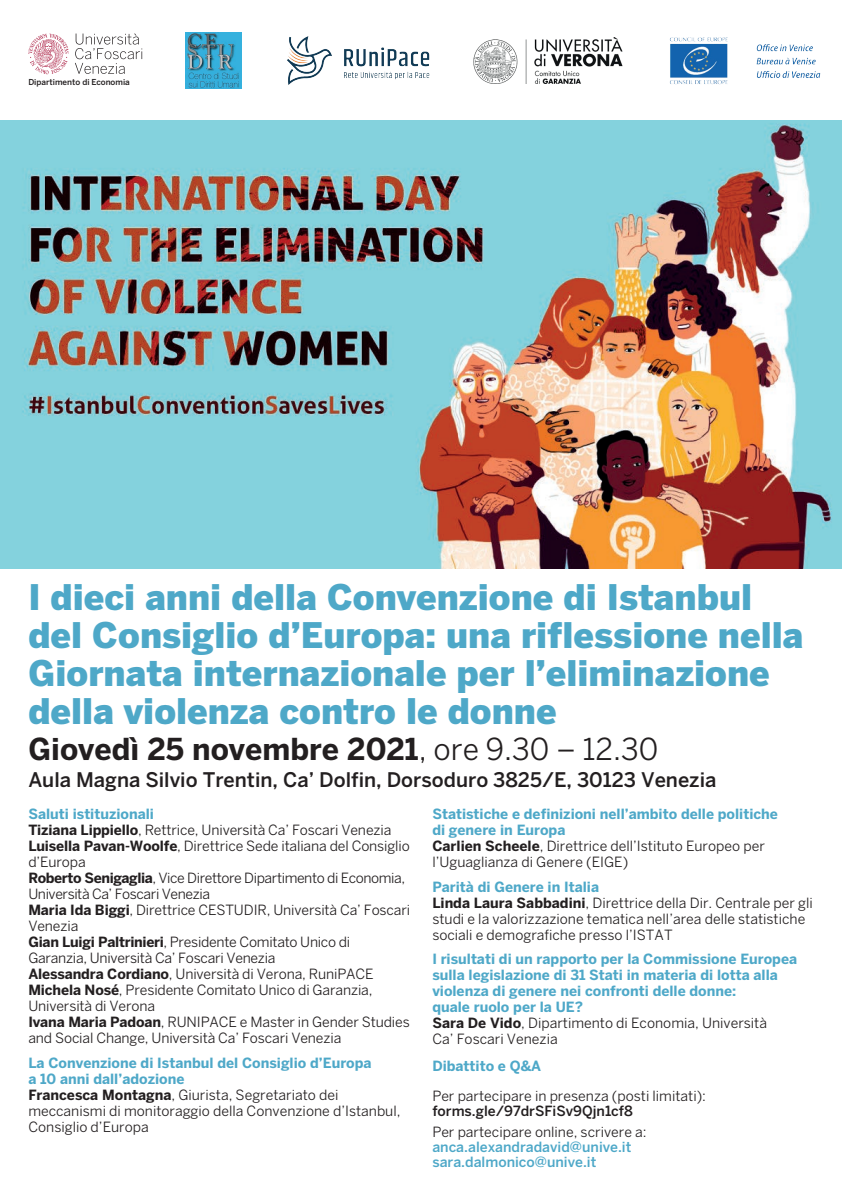
<style>
.page{position:relative;width:842px;height:1191px;background:#fff}
.page>*{position:absolute;margin:0;border:0;box-sizing:border-box;transform-origin:0 0}
.t1{font:900 35px/38px "Benton Sans";color:#4ea8c8}
.t2{font:700 30px "Benton Sans";color:#231f20}
.t3{font:500 20px "Benton Sans";color:#231f20}
.t4{font:14px/16px "Benton Sans";letter-spacing:-.01em;color:#231f20}
.t5{font:700 14px/16px "Benton Sans";color:#4ea8c8}
.t6{font:500 14px/15px "Benton Sans";color:#4ea8c8}
.t7{font:500 14px "Benton Sans";color:#231f20}
.t8{font:500 8.2px "Benton Sans";color:#231f20}
.s1{font-weight:400}
.s2{font-weight:700;color:#4ea8c8}
.s3{font-weight:700}
.s4{color:#231f20}
.s5{font-weight:400;color:#231f20}
</style>
<div class="page">
<img style="left:186px;top:32px;width:56px;height:56px">
<img style="left:474px;top:37px;width:149px;height:46px">
<img style="left:287px;top:36px;width:143px;height:49px">
<svg style="left:75px;top:34px;width:67px;height:40px"></svg>
<svg style="left:28px;top:34px;width:41px;height:40px"></svg>
<img style="left:669px;top:37px;width:152px;height:48px">
<img style="left:0;top:120px;width:842px;height:449px">
<p class="t8" style="left:28px;top:78px;width:103px">Dipartimento di Economia</p>
<h1 class="t1" style="left:28px;top:578px;width:777px">I dieci anni della Convenzione di Istanbul del Consiglio d’Europa: una riflessione nella Giornata internazionale per l’eliminazione della violenza contro le donne</h1>
<h2 class="t2" style="left:28px;top:731px;width:631px">Giovedì 25 novembre 2021<span class="s1">, ore 9.30 – 12.30</span></h2>
<h3 class="t3" style="left:28px;top:768px;width:690px">Aula Magna Silvio Trentin, Ca’ Dolfin, Dorsoduro 3825/E, 30123 Venezia</h3>
<p class="t4" style="left:28px;top:806px;width:383px"><span class="s2">Saluti istituzionali<br></span><span class="s3">Tiziana Lippiello</span>, Rettrice, Università Ca’ Foscari Venezia <span class="s3">Luisella Pavan-Woolfe</span>, Direttrice Sede italiana del Consiglio d’Europa<br><span class="s3">Roberto Senigaglia</span>, Vice Direttore Dipartimento di Economia, Università Ca’ Foscari Venezia<br><span class="s3">Maria Ida Biggi</span>, Direttrice CESTUDIR, Università Ca’ Foscari Venezia<br><span class="s3">Gian Luigi Paltrinieri</span>, Presidente Comitato Unico di Garanzia, Università Ca’ Foscari Venezia<br><span class="s3">Alessandra Cordiano</span>, Università di Verona, RuniPACE <span class="s3">Michela Nosé</span>, Presidente Comitato Unico di Garanzia, Università di Verona<br><span class="s3">Ivana Maria Padoan</span>, RUNIPACE e Master in Gender Studies and Social Change, Università Ca’ Foscari Venezia</p>
<p class="t4" style="left:28px;top:1054px;width:374px"><span class="s2">La Convenzione di Istanbul del Consiglio d’Europa<br>a 10 anni dall’adozione<br></span><span class="s3">Francesca Montagna</span>, Giurista, Segretariato dei meccanismi di monitoraggio della Convenzione d’Istanbul, Consiglio d’Europa</p>
<p class="t5" style="left:432px;top:806px;width:347px">Statistiche e definizioni nell’ambito delle politiche di genere in Europa<br><span class="s4">Carlien Scheele</span><span class="s5">, Direttrice dell’Istituto Europeo per l’Uguaglianza di Genere (EIGE)</span></p>
<p class="t4" style="left:432px;top:878px;width:382px"><span class="s2">Parità di Genere in Italia<br></span><span class="s3">Linda Laura Sabbadini</span>, Direttrice della Dir. Centrale per gli studi e la valorizzazione tematica nell’area delle statistiche sociali e demografiche presso l’ISTAT</p>
<p class="t5" style="left:432px;top:951px;width:366px">I risultati di un rapporto per la Commissione Europea sulla legislazione di 31 Stati in materia di lotta alla violenza di genere nei confronti delle donne:<br>quale ruolo per la UE?<br><span class="s4">Sara De Vido</span><span class="s5">, Dipartimento di Economia, Università<br>Ca’ Foscari Venezia</span></p>
<p class="t5" style="left:432px;top:1057px;width:110px">Dibattito e Q&amp;A</p>
<p class="t4" style="left:432px;top:1087px;width:275px">Per partecipare in presenza (posti limitati):</p>
<p class="t7" style="left:432px;top:1102px;width:202px">forms.gle/97drSFiSv9Qjn1cf8</p>
<p class="t4" style="left:432px;top:1123px;width:216px">Per partecipare online, scrivere a:</p>
<p class="t6" style="left:432px;top:1138px;width:201px">anca.alexandradavid@unive.it sara.dalmonico@unive.it</p>
</div>
